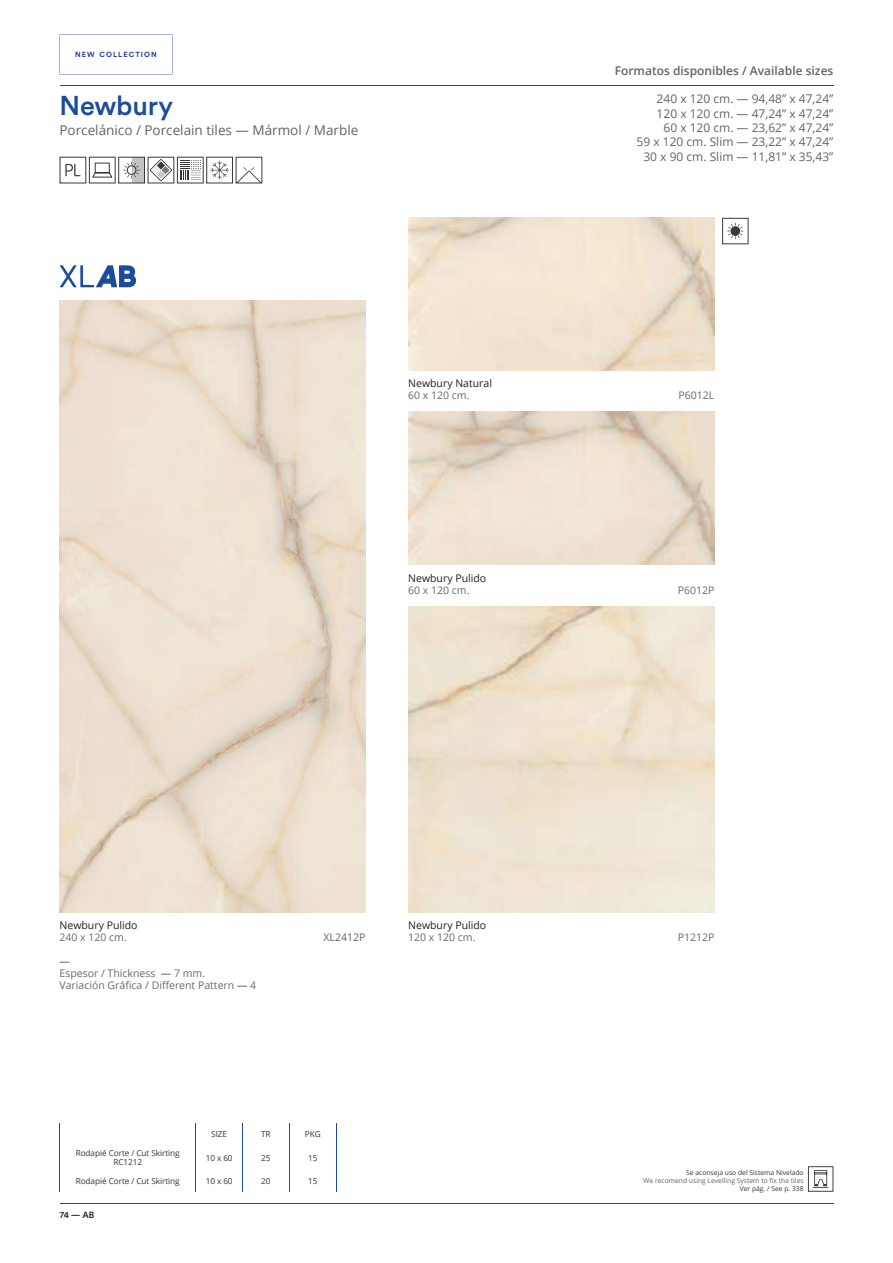
<style>
.page{position:relative;width:893px;height:1263px;background:#fff}
.page>*{position:absolute;margin:0;border:0;box-sizing:border-box;transform-origin:0 0}
.t1{font:500 27px "Circular Std";letter-spacing:-.01em;color:#1b4c99}
.t2{font:13.5px "Open Sans";color:#656365}
.t3{font:12px/14.4px "Open Sans";color:#656365;text-align:right}
.t4{font:600 12px "Open Sans";color:#656365}
.t5{font:10.5px/12px "Open Sans";color:#686a6c}
.t6{font:10.5px "Open Sans";color:#241f1f}
.t7{font:10.5px "Open Sans";color:#656365}
.t8{font:500 9px "Circular Std";color:#241f1f}
.t9{font:8.25px/9px "Open Sans";letter-spacing:-.01em;color:#353933;text-align:center}
.t10{font:700 7.35px "Circular Std";letter-spacing:.145em;color:#2a3f91}
.t11{font:6.75px "Open Sans";color:#353933}
.t12{font:6.75px "Open Sans";color:#656365}
.s1{font-weight:600}
</style>
<div class="page">
<hr style="left:60px;top:85px;width:773px;height:1px;background:#1b4c99">
<hr style="left:60px;top:1203px;width:773px;height:1px;background:#1b4c99">
<svg style="left:808px;top:1166px;width:25px;height:26px"></svg>
<svg style="left:172px;top:35px;width:1px;height:39px"></svg>
<svg style="left:60px;top:157px;width:202px;height:26px"></svg>
<img style="left:60px;top:300px;width:306px;height:612px">
<svg style="left:60px;top:265px;width:76px;height:22px"></svg>
<svg style="left:242px;top:1124px;width:1px;height:68px"></svg>
<svg style="left:289px;top:1124px;width:1px;height:68px"></svg>
<svg style="left:336px;top:1124px;width:1px;height:68px"></svg>
<svg style="left:722px;top:218px;width:27px;height:26px"></svg>
<p class="t10" style="left:75px;top:50px;width:83px">NEW COLLECTION</p>
<h1 class="t1" style="left:60px;top:88px;width:115px">Newbury</h1>
<p class="t2" style="left:60px;top:121px;width:300px">Porcelánico / Porcelain tiles — Mármol / Marble</p>
<p class="t4" style="left:615px;top:62px;width:220px">Formatos disponibles / Available sizes</p>
<p class="t3" style="left:637px;top:91px;width:198px">240 x 120 cm. — 94,48” x 47,24”<br>120 x 120 cm. — 47,24” x 47,24”<br>60 x 120 cm. — 23,62” x 47,24”<br>59 x 120 cm. Slim — 23,22” x 47,24”<br>30 x 90 cm. Slim — 11,81” x 35,43”</p>
<p class="t6" style="left:408px;top:376px;width:85px">Newbury Natural</p>
<p class="t5" style="left:408px;top:389px;width:63px">60 x 120 cm.</p>
<p class="t5" style="left:679px;top:389px;width:37px">P6012L</p>
<p class="t6" style="left:408px;top:570px;width:80px">Newbury Pulido</p>
<p class="t5" style="left:408px;top:583px;width:63px">60 x 120 cm.</p>
<p class="t5" style="left:678px;top:583px;width:38px">P6012P</p>
<p class="t6" style="left:60px;top:918px;width:80px">Newbury Pulido</p>
<p class="t5" style="left:60px;top:931px;width:69px">240 x 120 cm.</p>
<p class="t7" style="left:323px;top:930px;width:43px">XL2412P</p>
<p class="t5" style="left:60px;top:955px;width:198px"><span class="s1">―<br></span>Espesor / Thickness <span class="s1">―</span> 7 mm.<br>Variación Gráfica / Different Pattern <span class="s1">―</span> 4</p>
<p class="t6" style="left:408px;top:918px;width:80px">Newbury Pulido</p>
<p class="t5" style="left:408px;top:931px;width:69px">120 x 120 cm.</p>
<p class="t5" style="left:678px;top:931px;width:38px">P1212P</p>
<p class="t9" style="left:211px;top:1130px;width:17px">SIZE</p>
<p class="t9" style="left:261px;top:1130px;width:11px">TR</p>
<p class="t9" style="left:305px;top:1130px;width:17px">PKG</p>
<p class="t9" style="left:76px;top:1149px;width:106px">Rodapié Corte / Cut Skirting<br>RC1212</p>
<p class="t9" style="left:206px;top:1153px;width:28px">10 x 60</p>
<p class="t9" style="left:261px;top:1153px;width:11px">25</p>
<p class="t9" style="left:308px;top:1153px;width:11px">15</p>
<p class="t9" style="left:76px;top:1176px;width:106px">Rodapié Corte / Cut Skirting</p>
<p class="t9" style="left:206px;top:1176px;width:28px">10 x 60</p>
<p class="t9" style="left:261px;top:1176px;width:11px">20</p>
<p class="t9" style="left:308px;top:1176px;width:11px">15</p>
<p class="t8" style="left:60px;top:1209px;width:36px">74 — AB</p>
<p class="t11" style="left:686px;top:1168px;width:119px">Se aconseja uso del Sistema Nivelado</p>
<p class="t12" style="left:643px;top:1176px;width:162px">We recomend using Levelling System to fix the tiles</p>
<p class="t11" style="left:740px;top:1184px;width:65px">Ver pág. / See p. 338</p>
</div>
